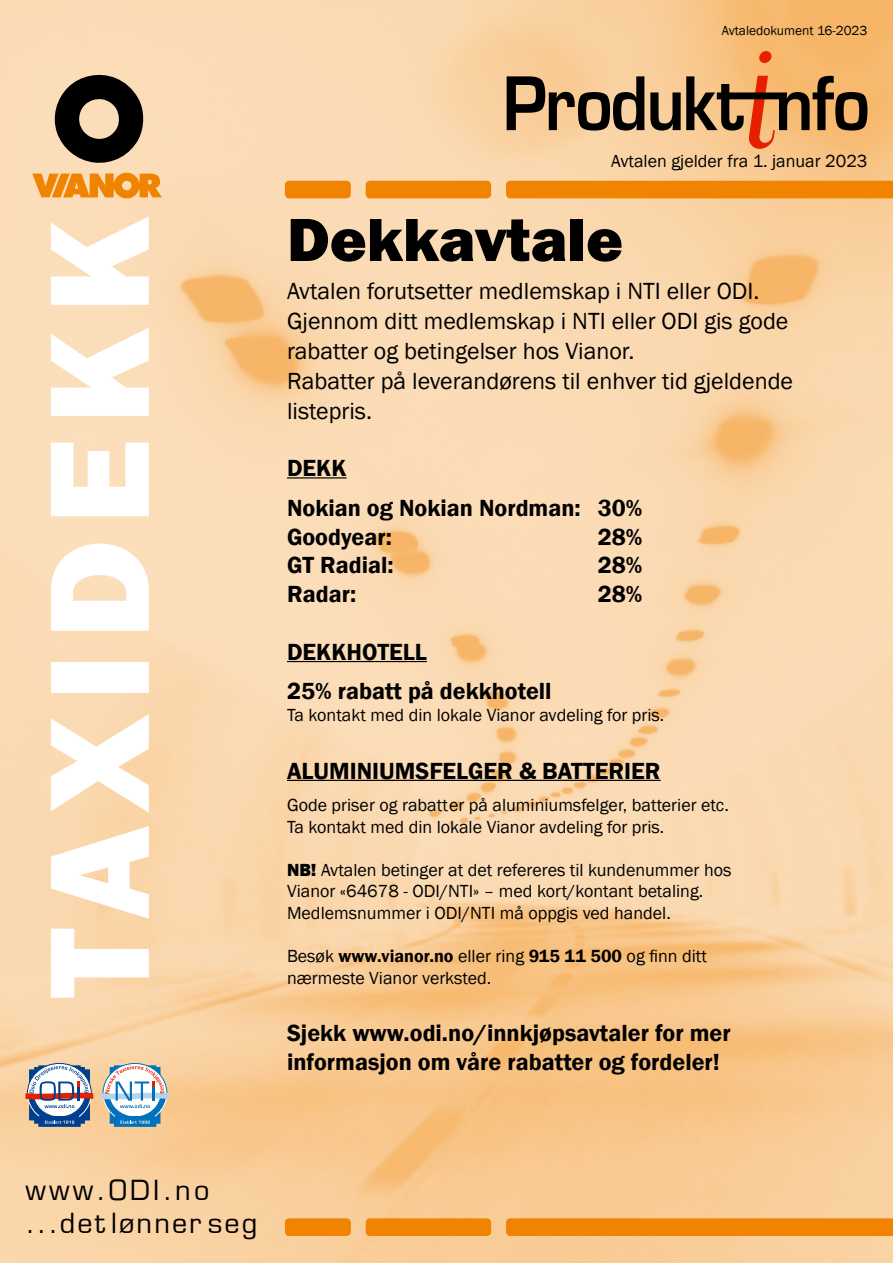
<style>
.page{position:relative;width:893px;height:1263px;background:#fff}
.page>*{position:absolute;margin:0;border:0;box-sizing:border-box;transform-origin:0 0}
.t1{font:800 147px "Franklin Gothic";letter-spacing:.1em;color:#fff}
.t2{font:800 63px "Franklin Gothic";color:#000}
.t3{font:27px/32.4px "Eurostile";letter-spacing:.08em;color:#000}
.t4{font:600 24px/39.6px "Franklin Gothic";color:#000}
.t5{font:24px/30px "Franklin Gothic";color:#000}
.t6{font:18px/21.6px "Franklin Gothic";color:#000}
.t7{font:13.5px "Franklin Gothic";color:#000}
.s1{font-weight:800}
.s2{font-weight:600}
</style>
<div class="page">
<img style="left:0;top:0;width:893px;height:1263px">
<svg style="left:507px;top:76px;width:137px;height:55px;background:#8e7658"></svg>
<svg style="left:650px;top:51px;width:217px;height:98px;background:#c49360"></svg>
<div style="left:285px;top:1218px;width:66px;height:18px;background:#f08400;border-radius:4px"></div>
<div style="left:366px;top:1218px;width:125px;height:18px;background:#f08400;border-radius:4px"></div>
<div style="left:506px;top:1218px;width:387px;height:18px;background:#f08400"></div>
<div style="left:285px;top:181px;width:66px;height:17px;background:#f08400;border-radius:4px"></div>
<div style="left:366px;top:181px;width:125px;height:17px;background:#f08400;border-radius:4px"></div>
<div style="left:506px;top:181px;width:387px;height:17px;background:#f08400"></div>
<hr style="left:287px;top:477px;width:60px;height:1px;background:#000">
<hr style="left:287px;top:661px;width:140px;height:1px;background:#000">
<hr style="left:287px;top:780px;width:374px;height:1px;background:#000">
<svg style="left:52px;top:75px;width:93px;height:90px;background:#695c4d"></svg>
<svg style="left:32px;top:171px;width:130px;height:27px;background:#f3a13d"></svg>
<svg style="left:26px;top:1063px;width:67px;height:64px"></svg>
<svg style="left:101px;top:1063px;width:68px;height:64px"></svg>
<p class="t7" style="left:722px;top:22px;width:147px">Avtaledokument 16-2023</p>
<h1 class="t1" style="left:4px;top:998px;width:783px;rotate:-90deg">taxidekk</h1>
<p class="t6" style="left:611px;top:151px;width:258px">Avtalen gjelder fra 1. januar 2023</p>
<h2 class="t2" style="left:287px;top:199px;width:337px">Dekkavtale</h2>
<h3 class="t5" style="left:287px;top:276px;width:508px">Avtalen forutsetter medlemskap i NTI eller ODI.<br>Gjennom ditt medlemskap i NTI eller ODI gis gode rabatter og betingelser hos Vianor.<br>Rabatter på leverandørens til enhver tid gjeldende listepris.</h3>
<h3 class="t4" style="left:287px;top:449px;width:357px">DEKK<br>Nokian og Nokian Nordman: 30%</h3>
<h3 class="t4" style="left:287px;top:517px;width:106px">Goodyear:</h3>
<h3 class="t4" style="left:598px;top:517px;width:46px">28%</h3>
<h3 class="t4" style="left:287px;top:546px;width:108px">GT Radial:</h3>
<h3 class="t4" style="left:598px;top:546px;width:46px">28%</h3>
<h3 class="t4" style="left:287px;top:575px;width:71px">Radar:</h3>
<h3 class="t4" style="left:598px;top:575px;width:46px">28%</h3>
<h3 class="t4" style="left:287px;top:632px;width:266px">DEKKHOTELL<br>25% rabatt på dekkhotell</h3>
<p class="t6" style="left:287px;top:704px;width:379px">Ta kontakt med din lokale Vianor avdeling for pris.</p>
<h3 class="t4" style="left:287px;top:751px;width:375px">ALUMINIUMSFELGER &amp; BATTERIER</h3>
<p class="t6" style="left:287px;top:794px;width:443px">Gode priser og rabatter på aluminiumsfelger, batterier etc.<br>Ta kontakt med din lokale Vianor avdeling for pris.</p>
<p class="t6" style="left:287px;top:859px;width:446px"><span class="s1">NB!</span> Avtalen betinger at det refereres til kundenummer hos<br>Vianor «64678 - ODI/NTI» – med kort/kontant betaling.<br>Medlemsnummer i ODI/NTI må oppgis ved handel.</p>
<p class="t6" style="left:287px;top:946px;width:421px">Besøk <span class="s2">www.vianor.no</span> eller ring <span class="s2">915 11 500</span> og finn ditt nærmeste Vianor verksted.</p>
<h3 class="t4" style="left:287px;top:1019px;width:445px;line-height:28.8px">Sjekk www.odi.no/innkjøpsavtaler for mer informasjon om våre rabatter og fordeler!</h3>
<h3 class="t3" style="left:26px;top:1174px;width:233px">www.ODI.no ...det lønner seg</h3>
</div>
